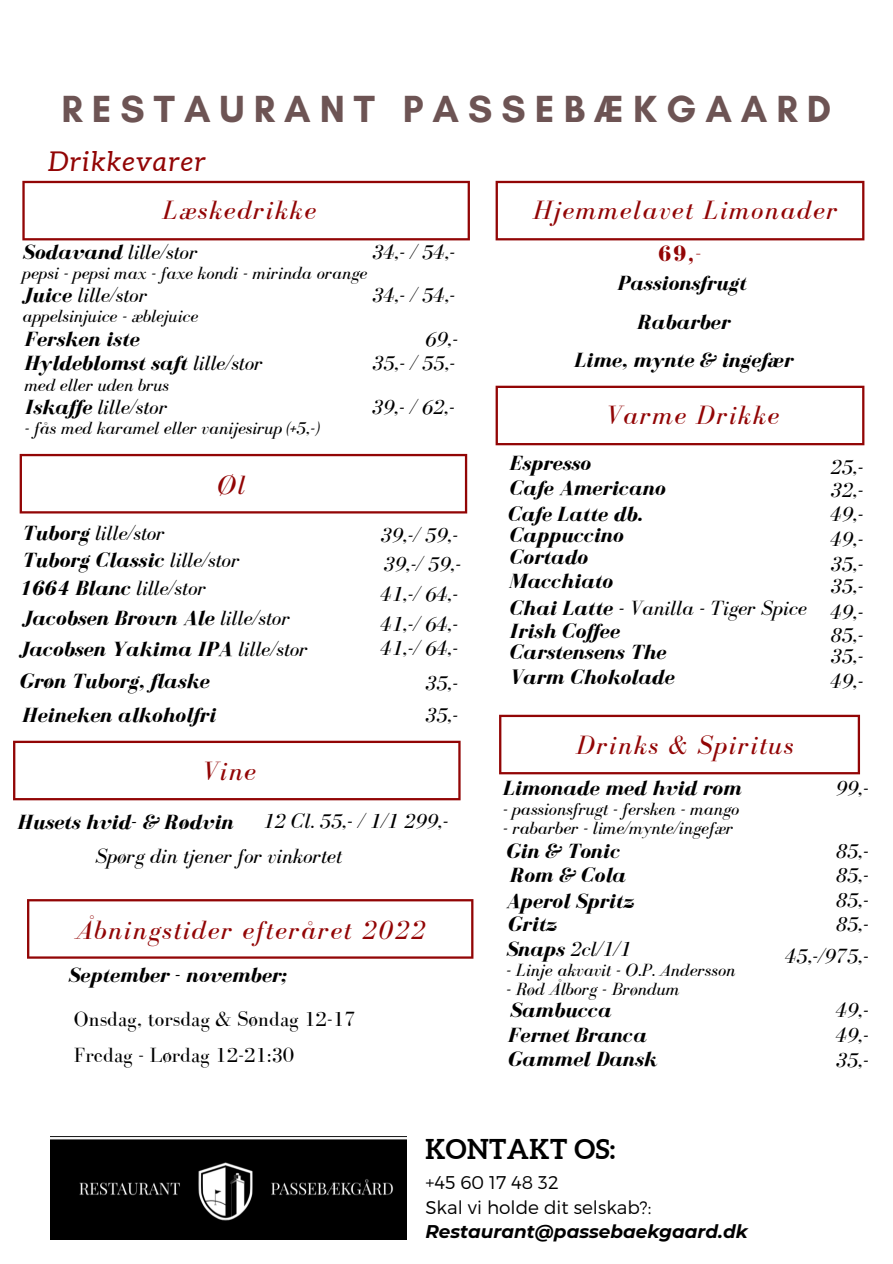
<style>
.page{position:relative;width:893px;height:1264px;background:#fff}
.page>*{position:absolute;margin:0;border:0;box-sizing:border-box;transform-origin:0 0}
.t1{font:700 38.55px "Glacial Indifference";letter-spacing:.235em;color:#6d5454}
.t2{font:700 27.3px "Aleo";letter-spacing:.015em;color:#000}
.t3{font:italic 27.15px "Bodoni FLF";letter-spacing:.06em;color:#920505}
.t4{font:italic 27.15px "Aleo";letter-spacing:.06em;color:#920505}
.t5{font:700 22.8px "Bodoni FLF";color:#920505}
.t6{font:italic 21.15px/26.8px "Bodoni FLF";color:#000}
.t7{font:italic 700 21.15px/38.8px "Bodoni FLF";color:#000}
.t8{font:21.15px/35.4px "Bodoni FLF";color:#000}
.t9{font:300 18.45px/24.8px "Montserrat";color:#000}
.t10{font:italic 700 18.45px "Montserrat";color:#000}
.t11{font:italic 18.15px "Bodoni FLF";color:#000}
.s1{font-weight:700}
.s2{font-weight:400}
</style>
<div class="page">
<svg style="left:22px;top:181px;width:448px;height:59px"></svg>
<svg style="left:495px;top:386px;width:369px;height:59px"></svg>
<svg style="left:495px;top:181px;width:369px;height:59px"></svg>
<svg style="left:20px;top:454px;width:447px;height:59px"></svg>
<svg style="left:499px;top:714px;width:361px;height:60px"></svg>
<img style="left:51px;top:1136px;width:355px;height:103px">
<svg style="left:13px;top:740px;width:447px;height:60px"></svg>
<svg style="left:27px;top:899px;width:446px;height:59px"></svg>
<h1 class="t1" style="left:61px;top:86px;width:771px">RESTAURANT PASSEBÆKGAARD</h1>
<p class="t4" style="left:49px;top:146px;width:158px">Drikkevarer</p>
<p class="t3" style="left:162px;top:196px;width:155px">Læskedrikke</p>
<p class="t3" style="left:533px;top:196px;width:306px">Hjemmelavet Limonader</p>
<p class="t6" style="left:23px;top:238px;width:176px"><span class="s1">Sodavand</span> lille/stor</p>
<p class="t11" style="left:23px;top:263px;width:346px">pepsi - pepsi max - faxe kondi - mirinda orange</p>
<p class="t6" style="left:23px;top:282px;width:126px"><span class="s1">Juice</span> lille/stor</p>
<p class="t11" style="left:23px;top:306px;width:177px">appelsinjuice - æblejuice</p>
<p class="t7" style="left:24px;top:344px;width:240px">Hyldeblomst saft <span class="s2">lille/stor</span></p>
<p class="t11" style="left:24px;top:375px;width:146px">med eller uden brus</p>
<p class="t6" style="left:372px;top:230px;width:85px;line-height:43.5px">34,- / 54,-<br>34,- / 54,-</p>
<p class="t7" style="left:24px;top:319px;width:116px">Fersken iste</p>
<p class="t6" style="left:425px;top:325px;width:35px">69,-</p>
<p class="t6" style="left:371px;top:341px;width:85px;line-height:43.5px">35,- / 55,-<br>39,- / 62,-</p>
<p class="t6" style="left:25px;top:393px;width:144px"><span class="s1">Iskaf e</span> lille/stor</p>
<p class="t11" style="left:25px;top:418px;width:297px">- fås med karamel eller vanijesirup (+5,-)</p>
<p class="t3" style="left:217px;top:470px;width:30px">Øl</p>
<p class="t6" style="left:22px;top:519px;width:219px"><span class="s1">Tuborg</span> lille/stor<br><span class="s1">Tuborg Classic</span> lille/stor</p>
<p class="t6" style="left:380px;top:520px;width:82px;line-height:29px">39,-/ 59,-<br>39,-/ 59,-</p>
<p class="t7" style="left:20px;top:602px;width:290px;line-height:31.3px">Jacobsen Brown Ale <span class="s2">lille/stor<br></span>Jacobsen Yakima IPA <span class="s2">lille/stor</span></p>
<p class="t6" style="left:380px;top:612px;width:79px;line-height:23.4px">41,-/ 64,-<br>41,-/ 64,-</p>
<p class="t6" style="left:20px;top:575px;width:188px"><span class="s1">1664 Blanc</span> lille/stor</p>
<p class="t6" style="left:380px;top:580px;width:79px">41,-/ 64,-</p>
<p class="t7" style="left:20px;top:664px;width:198px;line-height:33.2px">Grøn Tuborg, flaske<br>Heineken alkoholfri</p>
<p class="t6" style="left:425px;top:666px;width:35px;line-height:32px">35,-<br>35,-</p>
<p class="t3" style="left:202px;top:756px;width:55px">Vine</p>
<p class="t7" style="left:18px;top:802px;width:217px">Husets hvid- &amp; Rødvin</p>
<p class="t6" style="left:263px;top:807px;width:187px">12 Cl. 55,- / 1/1 299,-</p>
<p class="t6" style="left:95px;top:842px;width:248px">Spørg din tjener for vinkortet</p>
<p class="t3" style="left:76px;top:915px;width:351px">Åbningstider efteråret 2022</p>
<p class="t7" style="left:68px;top:955px;width:220px">September - november;</p>
<p class="t8" style="left:74px;top:1001px;width:283px">Onsdag, torsdag &amp; Søndag 12-17<br>Fredag - Lørdag 12-21:30</p>
<p class="t5" style="left:658px;top:241px;width:45px">69,-</p>
<p class="t7" style="left:574px;top:263px;width:220px;text-align:center">Passionsfrugt<br>Rabarber<br>Lime, mynte &amp; ingefær</p>
<p class="t3" style="left:605px;top:400px;width:175px">Varme Drikke</p>
<p class="t7" style="left:507px;top:450px;width:159px;line-height:25.2px">Espresso<br>Cafe Americano<br>Cafe Latte db.</p>
<p class="t7" style="left:509px;top:524px;width:116px;line-height:21.8px">Cappuccino<br>Cortado</p>
<p class="t6" style="left:509px;top:568px;width:299px"><span class="s1">Macchiato<br>Chai Latte</span> - Vanilla - Tiger Spice</p>
<p class="t7" style="left:509px;top:639px;width:167px;line-height:24.6px">Carstensens The<br>Varm Chokolade</p>
<p class="t6" style="left:830px;top:456px;width:35px;line-height:22.5px">25,-<br>32,-</p>
<p class="t6" style="left:830px;top:502px;width:35px;line-height:24.8px;text-align:justify">49,- 49,- 35,-</p>
<p class="t6" style="left:830px;top:572px;width:35px">35,-<br>49,-</p>
<p class="t6" style="left:830px;top:643px;width:35px;line-height:24.6px">35,-<br>49,-</p>
<p class="t7" style="left:509px;top:611px;width:112px">Irish Cof ee</p>
<p class="t6" style="left:830px;top:621px;width:35px">85,-</p>
<p class="t3" style="left:576px;top:730px;width:219px">Drinks &amp; Spiritus</p>
<p class="t7" style="left:502px;top:768px;width:240px">Limonade med hvid rom</p>
<p class="t11" style="left:502px;top:799px;width:238px">- passionsfrugt - fersken - mango</p>
<p class="t11" style="left:502px;top:818px;width:232px">- rabarber - lime/mynte/ingefær</p>
<p class="t6" style="left:835px;top:774px;width:35px">99,-</p>
<p class="t7" style="left:506px;top:831px;width:115px">Gin &amp; Tonic</p>
<p class="t6" style="left:835px;top:837px;width:35px">85,-</p>
<p class="t7" style="left:509px;top:855px;width:117px">Rom &amp; Cola</p>
<p class="t6" style="left:835px;top:861px;width:35px">85,-</p>
<p class="t7" style="left:506px;top:881px;width:129px">Aperol Spritz</p>
<p class="t6" style="left:835px;top:886px;width:35px">85,-</p>
<p class="t7" style="left:508px;top:905px;width:50px">Gritz</p>
<p class="t6" style="left:835px;top:911px;width:35px">85,-</p>
<p class="t6" style="left:506px;top:935px;width:126px"><span class="s1">Snaps</span> 2cl/1/1</p>
<p class="t11" style="left:506px;top:960px;width:231px">- Linje akvavit - O.P. Andersson</p>
<p class="t11" style="left:506px;top:979px;width:175px">- Rød Ålborg - Brøndum</p>
<p class="t7" style="left:509px;top:990px;width:103px">Sambucca</p>
<p class="t7" style="left:508px;top:1022px;width:150px;line-height:24.6px">Fernet Branca<br>Gammel Dansk</p>
<p class="t6" style="left:784px;top:942px;width:85px">45,-/975,-</p>
<p class="t6" style="left:835px;top:996px;width:35px">49,-</p>
<p class="t6" style="left:835px;top:1046px;width:35px">35,-</p>
<p class="t6" style="left:835px;top:1021px;width:35px">49,-</p>
<p class="t2" style="left:425px;top:1133px;width:191px">KONTAKT OS:</p>
<p class="t9" style="left:425px;top:1168px;width:227px">+45 60 17 48 32<br>Skal vi holde dit selskab?:</p>
<p class="t10" style="left:425px;top:1220px;width:324px">Restaurant@passebaekgaard.dk</p>
</div>
